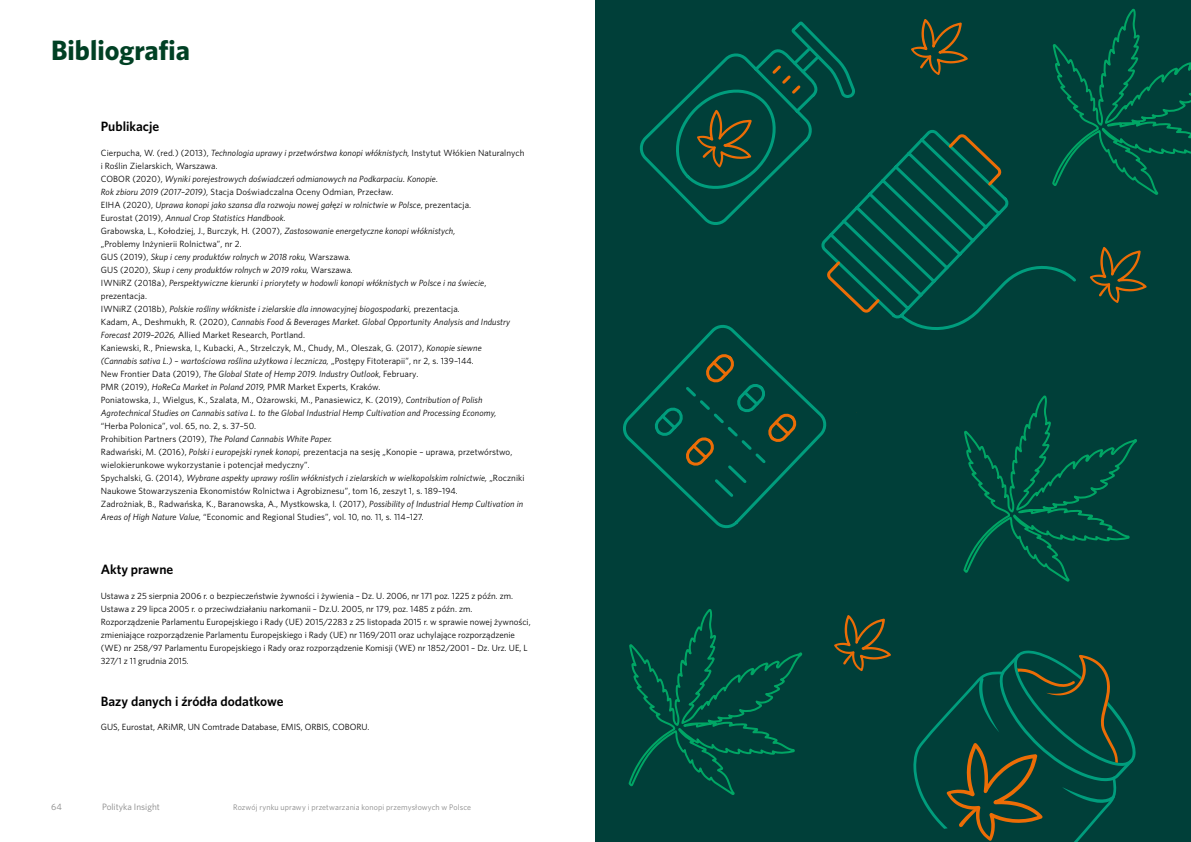
<style>
.page{position:relative;width:1191px;height:842px;background:#fff}
.page>*{position:absolute;margin:0;border:0;box-sizing:border-box;transform-origin:0 0}
.t1{font:700 28px "Whitney";color:#004024}
.t2{font:600 13.5px "Whitney";color:#000}
.t3{font:9.2px "Whitney";color:#878787}
.t4{font:italic 9px/13px "Whitney";letter-spacing:.01em;color:#000}
.t5{font:9px/13px "Whitney";color:#000}
.t6{font:8px "Whitney";letter-spacing:.015em;color:#878787}
.s1{font-style:normal}
.s2{font-style:italic}
</style>
<div class="page">
<div style="left:595px;top:0;width:596px;height:842px;background:#003f39"></div>
<svg style="left:1089px;top:247px;width:57px;height:56px"></svg>
<svg style="left:834px;top:615px;width:57px;height:56px"></svg>
<svg style="left:963px;top:395px;width:174px;height:187px"></svg>
<svg style="left:628px;top:609px;width:175px;height:186px"></svg>
<svg style="left:1052px;top:8px;width:139px;height:187px"></svg>
<svg style="left:639px;top:112px;width:31px;height:73px"></svg>
<svg style="left:623px;top:325px;width:204px;height:203px"></svg>
<svg style="left:654px;top:351px;width:142px;height:149px"></svg>
<svg style="left:913px;top:650px;width:222px;height:192px"></svg>
<svg style="left:818px;top:127px;width:260px;height:208px"></svg>
<svg style="left:670px;top:19px;width:334px;height:297px"></svg>
<h1 class="t1" style="left:51px;top:31px;width:140px">Bibliografia</h1>
<h2 class="t2" style="left:101px;top:117px;width:60px">Publikacje</h2>
<p class="t4" style="left:101px;top:146px;width:425px"><span class="s1">Cierpucha, W. (red.) (2013),</span> Technologia uprawy i przetwórstwa konopi włóknistych, <span class="s1">Instytut Włókien Naturalnych i Roślin Zielarskich, Warszawa.<br>COBOR (2020),</span> Wyniki porejestrowych doświadczeń odmianowych na Podkarpaciu. Konopie.<br>Rok zbioru 2019 (2017–2019), <span class="s1">Stacja Doświadczalna Oceny Odmian, Przecław.<br>EIHA (2020),</span> Uprawa konopi jako szansa dla rozwoju nowej gałęzi w rolnictwie w Polsce<span class="s1">, prezentacja.<br>Eurostat (2019),</span> Annual Crop Statistics Handbook.<br><span class="s1">Grabowska, L., Kołodziej, J., Burczyk, H. (2007),</span> Zastosowanie energetyczne konopi włóknistych,<br><span class="s1">„Problemy Inżynierii Rolnictwa”, nr 2.<br>GUS (2019),</span> Skup i ceny produktów rolnych w 2018 roku, <span class="s1">Warszawa.<br>GUS (2020),</span> Skup i ceny produktów rolnych w 2019 roku, <span class="s1">Warszawa.<br>IWNiRZ (2018a),</span> Perspektywiczne kierunki i priorytety w hodowli konopi włóknistych w Polsce i na świecie<span class="s1">, prezentacja.<br>IWNiRZ (2018b),</span> Polskie rośliny włókniste i zielarskie dla innowacyjnej biogospodarki, <span class="s1">prezentacja.<br>Kadam, A., Deshmukh, R. (2020),</span> Cannabis Food &amp; Beverages Market. Global Opportunity Analysis and Industry Forecast 2019–2026, <span class="s1">Allied Market Research, Portland.<br>Kaniewski, R., Pniewska, I., Kubacki, A., Strzelczyk, M., Chudy, M., Oleszak, G. (2017),</span> Konopie siewne<br>(Cannabis sativa L.) – wartościowa roślina użytkowa i lecznicza, <span class="s1">„Postępy Fitoterapii”, nr 2, s. 139–144.<br>New Frontier Data (2019),</span> The Global State of Hemp 2019. Industry Outlook, <span class="s1">February.<br>PMR (2019),</span> HoReCa Market in Poland 2019, <span class="s1">PMR Market Experts, Kraków.<br>Poniatowska, J., Wielgus, K., Szalata, M., Ożarowski, M., Panasiewicz, K. (2019),</span> Contribution of Polish Agrotechnical Studies on Cannabis sativa L. to the Global Industrial Hemp Cultivation and Processing Economy,</p>
<p class="t5" style="left:101px;top:419px;width:425px">“Herba Polonica”, vol. 65, no. 2, s. 37–50.<br>Prohibition Partners (2019), <span class="s2">The Poland Cannabis White Paper.<br></span>Radwański, M. (2016), <span class="s2">Polski i europejski rynek konopi,</span> prezentacja na sesję „Konopie – uprawa, przetwórstwo, wielokierunkowe wykorzystanie i potencjał medyczny”.<br>Spychalski, G. (2014), <span class="s2">Wybrane aspekty uprawy roślin włóknistych i zielarskich w wielkopolskim rolnictwie,</span> „Roczniki Naukowe Stowarzyszenia Ekonomistów Rolnictwa i Agrobiznesu”, tom 16, zeszyt 1, s. 189–194.<br>Zadrożniak, B., Radwańska, K., Baranowska, A., Mystkowska, I. (2017), <span class="s2">Possibility of Industrial Hemp Cultivation in Areas of High Nature Value,</span> “Economic and Regional Studies”, vol. 10, no. 11, s. 114–127.</p>
<h2 class="t2" style="left:101px;top:560px;width:74px">Akty prawne</h2>
<p class="t5" style="left:101px;top:589px;width:431px">Ustawa z 25 sierpnia 2006 r. o bezpieczeństwie żywności i żywienia – Dz. U. 2006, nr 171 poz. 1225 z późn. zm.<br>Ustawa z 29 lipca 2005 r. o przeciwdziałaniu narkomanii – Dz.U. 2005, nr 179, poz. 1485 z późn. zm.<br>Rozporządzenie Parlamentu Europejskiego i Rady (UE) 2015/2283 z 25 listopada 2015 r. w sprawie nowej żywności, zmieniające rozporządzenie Parlamentu Europejskiego i Rady (UE) nr 1169/2011 oraz uchylające rozporządzenie (WE) nr 258/97 Parlamentu Europejskiego i Rady oraz rozporządzenie Komisji (WE) nr 1852/2001 – Dz. Urz. UE, L 327/1 z 11 grudnia 2015.</p>
<h2 class="t2" style="left:101px;top:692px;width:184px">Bazy danych i źródła dodatkowe</h2>
<p class="t5" style="left:101px;top:720px;width:270px">GUS, Eurostat, ARiMR, UN Comtrade Database, EMIS, ORBIS, COBORU.</p>
<p class="t3" style="left:51px;top:801px;width:12px">64</p>
<p class="t3" style="left:102px;top:801px;width:59px">Polityka Insight</p>
<p class="t6" style="left:233px;top:802px;width:239px">Rozwój rynku uprawy i przetwarzania konopi przemysłowych w Polsce</p>
</div>
